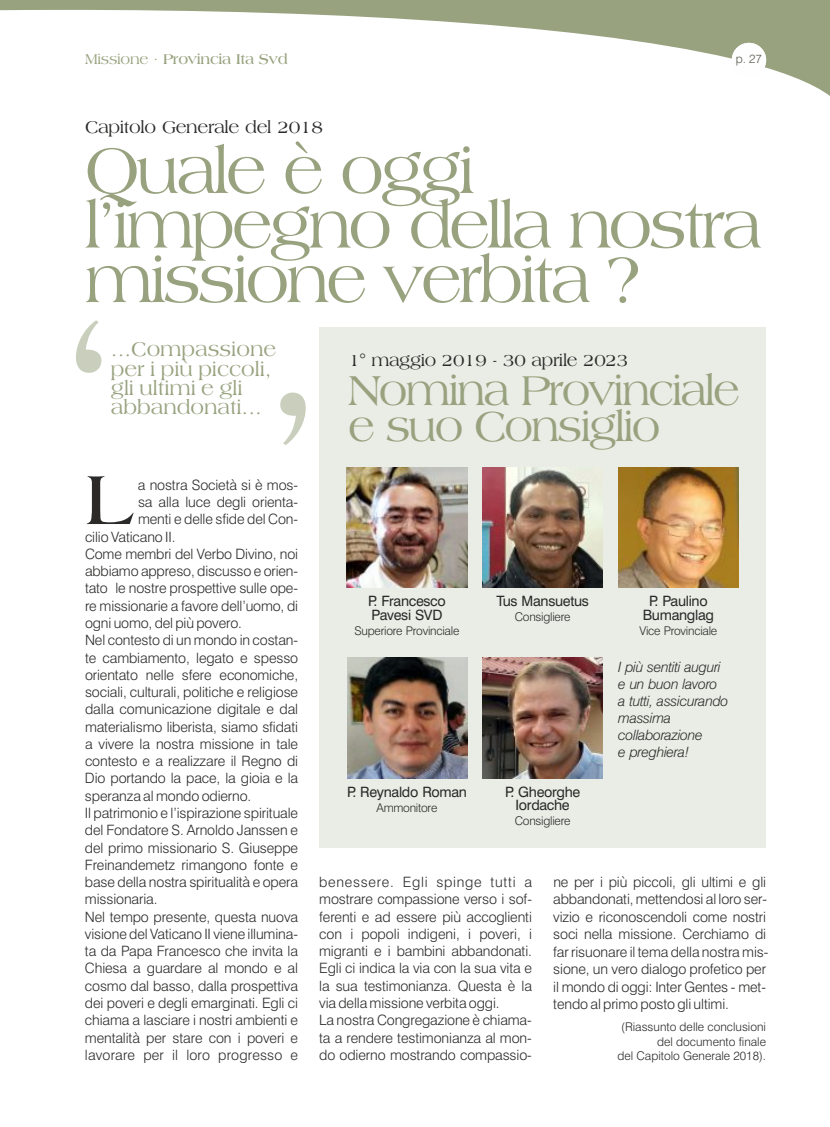
<style>
.page{position:relative;width:830px;height:1127px;background:#fff}
.page>*{position:absolute;margin:0;border:0;box-sizing:border-box;transform-origin:0 0}
.t1{font:700 73.35px "Americana BT";color:#2b2a29}
.t2{font:67.5px/54.4px "Americana BT";letter-spacing:-.05em;color:#98a27f}
.t3{font:44.25px/35.7px "Americana BT";letter-spacing:-.045em;color:#98a27f}
.t4{font:21px/19.4px "Americana BT";color:#98a27f}
.t5{font:18px "Americana BT";letter-spacing:-.015em;color:#2b2a29}
.t6{font:17.7px "Americana BT";letter-spacing:-.015em;color:#2b2a29}
.t7{font:700 15px "Americana BT";letter-spacing:-.015em;color:#98a27f}
.t8{font:300 14.25px/17.2px "Swiss 721 BT";letter-spacing:-.01em;color:#2b2a29}
.t9{font:14.25px/13.6px "Swiss 721 BT";letter-spacing:-.02em;color:#2b2a29;text-align:center}
.t10{font:italic 300 14.25px/17.1px "Swiss 721 BT";letter-spacing:-.02em;color:#2b2a29}
.t11{font:300 14.25px "Swiss 721 BT";letter-spacing:.01em;color:#2b2a29}
.t12{font:300 12px/14.9px "Swiss 721 BT";color:#2b2a29;text-align:right}
.t13{font:300 12px "Swiss 721 BT";letter-spacing:-.02em;color:#2b2a29}
.t14{font:300 12px "Swiss 721 BT";color:#5b5a50}
.s1{font-weight:400}
</style>
<div class="page">
<svg style="left:76px;top:320px;width:25px;height:53px"></svg>
<svg style="left:280px;top:393px;width:25px;height:52px"></svg>
<svg style="left:0;top:0;width:829px;height:95px"></svg>
<div style="left:319px;top:327px;width:446px;height:521px;background:#eaede6"></div>
<img style="left:346px;top:467px;width:121px;height:120px">
<img style="left:347px;top:658px;width:120px;height:120px">
<img style="left:482px;top:467px;width:120px;height:120px">
<img style="left:482px;top:658px;width:120px;height:120px">
<img style="left:618px;top:467px;width:120px;height:120px">
<div style="left:731px;top:43px;width:34px;height:34px;background:#fefefe;border-radius:50%"></div>
<p class="t7" style="left:85px;top:52px;width:204px"><span class="s1">Missione ·</span> Provincia Ita Svd</p>
<p class="t5" style="left:85px;top:119px;width:239px">Capitolo Generale del 2018</p>
<p class="t14" style="left:735px;top:54px;width:28px">p. 27</p>
<h2 class="t2" style="left:85px;top:148px;width:678px">Quale è oggi l’impegno della nostra missione verbita ?</h2>
<h3 class="t4" style="left:111px;top:341px;width:167px">...Compassione per i più piccoli, gli ultimi e gli abbandonati...</h3>
<h1 class="t1" style="left:85px;top:468px;width:50px">L</h1>
<p class="t8" style="left:138px;top:477px;width:162px">a nostra Società si è mos-</p>
<p class="t8" style="left:138px;top:495px;width:162px">sa alla luce degli orienta-</p>
<p class="t8" style="left:138px;top:512px;width:162px">menti e delle sfide del Con-</p>
<p class="t8" style="left:85px;top:529px;width:92px">cilio Vaticano II.</p>
<p class="t8" style="left:85px;top:546px;width:214px">Come membri del Verbo Divino, noi</p>
<p class="t8" style="left:85px;top:564px;width:214px">abbiamo appreso, discusso e orien-</p>
<p class="t8" style="left:85px;top:581px;width:214px">tato le nostre prospettive sulle ope-</p>
<p class="t8" style="left:85px;top:598px;width:214px">re missionarie a favore dell’uomo, di</p>
<p class="t8" style="left:85px;top:616px;width:158px">ogni uomo, del più povero.</p>
<p class="t8" style="left:85px;top:633px;width:214px">Nel contesto di un mondo in costan-</p>
<p class="t8" style="left:85px;top:650px;width:214px">te cambiamento, legato e spesso</p>
<p class="t8" style="left:85px;top:667px;width:214px">orientato nelle sfere economiche,</p>
<p class="t8" style="left:85px;top:685px;width:214px">sociali, culturali, politiche e religiose</p>
<p class="t8" style="left:85px;top:702px;width:214px">dalla comunicazione digitale e dal</p>
<p class="t8" style="left:85px;top:719px;width:214px">materialismo liberista, siamo sfidati</p>
<p class="t8" style="left:85px;top:736px;width:214px">a vivere la nostra missione in tale</p>
<p class="t8" style="left:85px;top:754px;width:214px">contesto e a realizzare il Regno di</p>
<p class="t8" style="left:85px;top:771px;width:214px">Dio portando la pace, la gioia e la</p>
<p class="t8" style="left:85px;top:788px;width:168px">speranza al mondo odierno.</p>
<p class="t8" style="left:85px;top:806px;width:214px">Il patrimonio e l’ispirazione spirituale</p>
<p class="t8" style="left:85px;top:823px;width:214px">del Fondatore S. Arnoldo Janssen e</p>
<p class="t8" style="left:85px;top:840px;width:214px">del primo missionario S. Giuseppe</p>
<p class="t8" style="left:85px;top:857px;width:214px">Freinandemetz rimangono fonte e</p>
<p class="t8" style="left:85px;top:875px;width:214px">base della nostra spiritualità e opera</p>
<p class="t8" style="left:85px;top:892px;width:74px">missionaria.</p>
<p class="t8" style="left:85px;top:909px;width:214px">Nel tempo presente, questa nuova</p>
<p class="t8" style="left:85px;top:926px;width:214px">visione del Vaticano II viene illumina-</p>
<p class="t8" style="left:85px;top:944px;width:214px">ta da Papa Francesco che invita la</p>
<p class="t8" style="left:85px;top:961px;width:214px">Chiesa a guardare al mondo e al</p>
<p class="t8" style="left:85px;top:978px;width:214px">cosmo dal basso, dalla prospettiva</p>
<p class="t8" style="left:85px;top:995px;width:214px">dei poveri e degli emarginati. Egli ci</p>
<p class="t8" style="left:85px;top:1013px;width:214px">chiama a lasciare i nostri ambienti e</p>
<p class="t8" style="left:85px;top:1030px;width:214px">mentalità per stare con i poveri e</p>
<p class="t11" style="left:85px;top:1049px;width:215px">lavorare per il loro progresso e</p>
<p class="t6" style="left:348px;top:353px;width:281px">1° maggio 2019 - 30 aprile 2023</p>
<h3 class="t3" style="left:348px;top:375px;width:393px">Nomina Provinciale e suo Consiglio</h3>
<p class="t9" style="left:368px;top:595px;width:79px;text-align:left">P. Francesco<br>Pavesi SVD</p>
<p class="t13" style="left:354px;top:625px;width:106px">Superiore Provinciale</p>
<p class="t9" style="left:347px;top:786px;width:121px">P. Reynaldo Roman</p>
<p class="t13" style="left:376px;top:802px;width:62px">Ammonitore</p>
<p class="t9" style="left:496px;top:595px;width:94px">Tus Mansuetus</p>
<p class="t13" style="left:514px;top:612px;width:57px">Consigliere</p>
<p class="t9" style="left:505px;top:786px;width:77px">P. Gheorghe<br>Iordache</p>
<p class="t13" style="left:514px;top:816px;width:57px">Consigliere</p>
<p class="t9" style="left:642px;top:595px;width:73px">P. Paulino<br>Bumanglag</p>
<p class="t13" style="left:639px;top:625px;width:79px">Vice Provinciale</p>
<p class="t10" style="left:618px;top:659px;width:112px">I più sentiti auguri e un buon lavoro<br>a tutti, assicurando massima collaborazione<br>e preghiera!</p>
<p class="t8" style="left:319px;top:874px;width:214px">benessere. Egli spinge tutti a mostrare compassione verso i sof&shy;ferenti e ad essere più accoglienti con i popoli indigeni, i poveri, i migranti e i bambini abbandonati.<br>Egli ci indica la via con la sua vita e la sua testimonianza. Questa è la via della missione verbita oggi.<br>La nostra Congregazione è chiama&shy;ta a rendere testimonianza al mon&shy;do odierno mostrando compassio-</p>
<p class="t8" style="left:553px;top:874px;width:216px">ne per i più piccoli, gli ultimi e gli abbandonati, mettendosi al loro ser&shy;vizio e riconoscendoli come nostri soci nella missione. Cerchiamo di far risuonare il tema della nostra mis&shy;sione, un vero dialogo profetico per il mondo di oggi: Inter Gentes - met&shy;tendo al primo posto gli ultimi.</p>
<p class="t12" style="left:617px;top:1020px;width:150px">(Riassunto delle conclusioni del documento finale<br>del Capitolo Generale 2018).</p>
</div>
